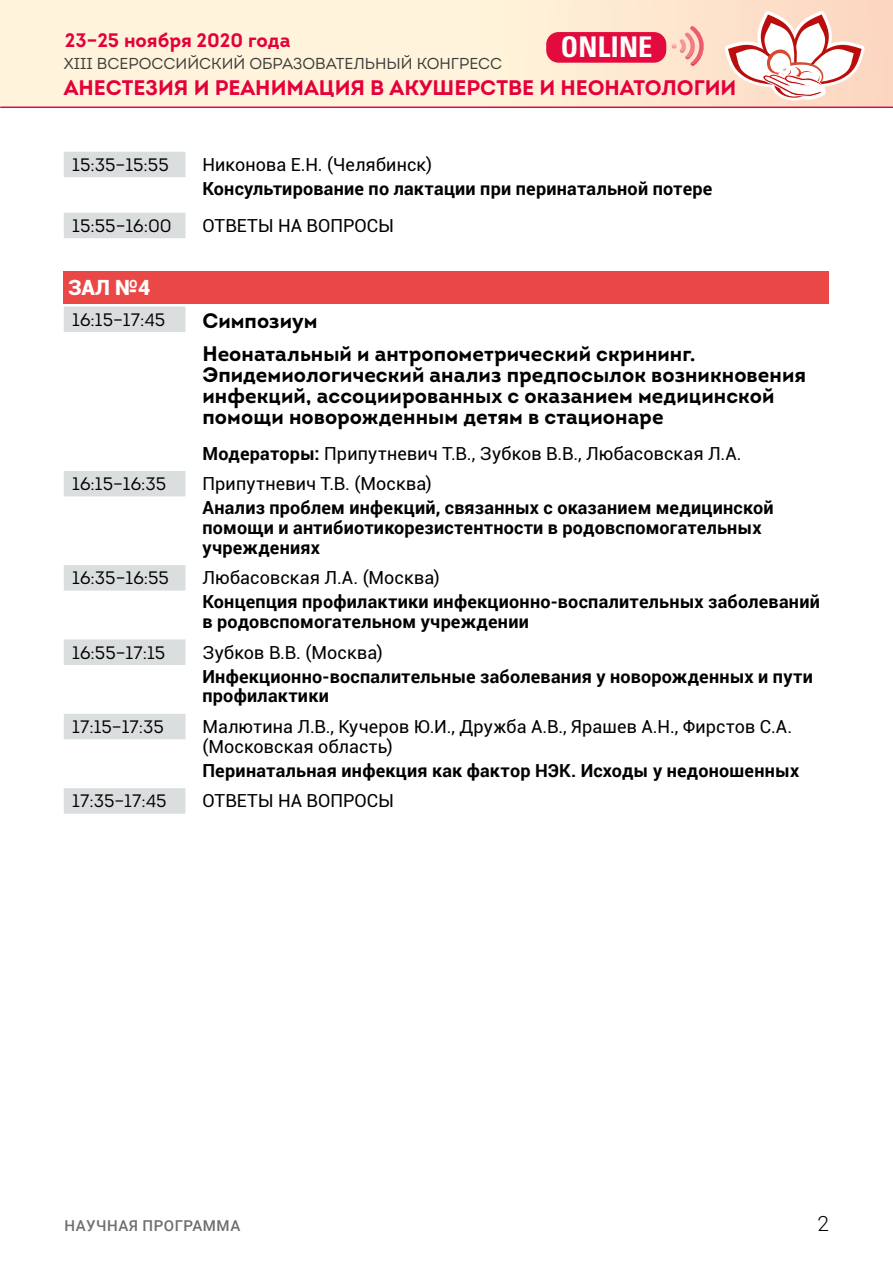
<style>
.page{position:relative;width:893px;height:1263px;background:#fff}
.page>*{position:absolute;margin:0;border:0;box-sizing:border-box;transform-origin:0 0}
.t1{font:700 28.5px "Partner Condensed";letter-spacing:.01em;color:#fff}
.t2{font:700 21.15px "Intro";color:#e4003a}
.t3{font:700 21px/21px "Intro";color:#000}
.t4{font:900 21px "Roboto";color:#fff}
.t5{font:300 21px "Roboto";color:#000}
.t6{font:700 19.5px "Intro";color:#e4003a}
.t7{font:700 18px/19.8px "Roboto";letter-spacing:.015em;color:#000}
.t8{font:18px/19.8px "Roboto";letter-spacing:.01em;color:#000}
.t9{font:18px "Intro";color:#000}
.t10{font:15.75px "Intro";color:#3c3c3b}
.t11{font:500 15px "Roboto";letter-spacing:.035em;color:#706f6f}
.s1{font-weight:700}
</style>
<div class="page">
<img style="left:0;top:0;width:893px;height:107px">
<hr style="left:0;top:107px;width:893px;height:1px;background:#dd0a32">
<svg style="left:725px;top:11px;width:140px;height:90px"></svg>
<svg style="left:728px;top:14px;width:134px;height:83px"></svg>
<svg style="left:672px;top:26px;width:32px;height:40px"></svg>
<div style="left:546px;top:32px;width:120px;height:31px;background:#e30b3d;border-radius:12px"></div>
<div style="left:64px;top:271px;width:765px;height:33px;background:#e94846"></div>
<div style="left:64px;top:152px;width:121px;height:25px;background:#dadedf"></div>
<div style="left:64px;top:213px;width:121px;height:25px;background:#dadedf"></div>
<div style="left:64px;top:306px;width:121px;height:26px;background:#dadedf"></div>
<div style="left:64px;top:471px;width:121px;height:25px;background:#dadedf"></div>
<div style="left:64px;top:565px;width:121px;height:26px;background:#dadedf"></div>
<div style="left:64px;top:639px;width:121px;height:26px;background:#dadedf"></div>
<div style="left:64px;top:714px;width:121px;height:25px;background:#dadedf"></div>
<div style="left:64px;top:788px;width:121px;height:26px;background:#dadedf"></div>
<p class="t6" style="left:65px;top:27px;width:227px">23–25 ноября 2020 года</p>
<p class="t10" style="left:64px;top:54px;width:440px">XIII ВСЕРОССИЙСКИЙ ОБРАЗОВАТЕЛЬНЫЙ КОНГРЕСС</p>
<h1 class="t1" style="left:561px;top:30px;width:93px">ONLINE</h1>
<p class="t2" style="left:64px;top:74px;width:674px">АНЕСТЕЗИЯ И РЕАНИМАЦИЯ В АКУШЕРСТВЕ И НЕОНАТОЛОГИИ</p>
<p class="t9" style="left:72px;top:154px;width:98px">15:35–15:55</p>
<p class="t8" style="left:202px;top:154px;width:231px">Никонова Е.Н. (Челябинск)</p>
<p class="t7" style="left:202px;top:178px;width:511px">Консультирование по лактации при перинатальной потере</p>
<p class="t9" style="left:72px;top:215px;width:101px">15:55–16:00</p>
<p class="t8" style="left:202px;top:215px;width:193px">ОТВЕТЫ НА ВОПРОСЫ</p>
<p class="t4" style="left:68px;top:273px;width:84px">ЗАЛ №4</p>
<p class="t9" style="left:72px;top:308px;width:95px">16:15–17:45</p>
<p class="t3" style="left:202px;top:304px;width:494px;line-height:32.7px">Симпозиум<br>Неонатальный и антропометрический скрининг.</p>
<p class="t3" style="left:202px;top:364px;width:605px">Эпидемиологический анализ предпосылок возникновения инфекций, ассоциированных с оказанием медицинской помощи новорожденным детям в стационаре</p>
<p class="t8" style="left:202px;top:443px;width:541px"><span class="s1">Модераторы:</span> Припутневич Т.В., Зубков В.В., Любасовская Л.А.</p>
<p class="t9" style="left:72px;top:473px;width:96px">16:15–16:35</p>
<p class="t8" style="left:202px;top:473px;width:231px">Припутневич Т.В. (Москва)</p>
<p class="t7" style="left:202px;top:497px;width:573px">Анализ проблем инфекций, связанных с оказанием медицинской помощи и антибиотикорезистентности в родовспомогательных учреждениях</p>
<p class="t9" style="left:72px;top:567px;width:98px">16:35–16:55</p>
<p class="t8" style="left:202px;top:567px;width:239px">Любасовская Л.А. (Москва)</p>
<p class="t7" style="left:202px;top:591px;width:619px">Концепция профилактики инфекционно-воспалительных заболеваний в родовспомогательном учреждении</p>
<p class="t9" style="left:72px;top:641px;width:94px">16:55–17:15</p>
<p class="t8" style="left:202px;top:642px;width:182px">Зубков В.В. (Москва)</p>
<p class="t7" style="left:202px;top:666px;width:612px">Инфекционно-воспалительные заболевания у новорожденных и пути профилактики</p>
<p class="t9" style="left:72px;top:716px;width:93px">17:15–17:35</p>
<p class="t8" style="left:202px;top:716px;width:591px">Малютина Л.В., Кучеров Ю.И., Дружба А.В., Ярашев А.Н., Фирстов С.А. (Московская область)</p>
<p class="t7" style="left:202px;top:760px;width:598px">Перинатальная инфекция как фактор НЭК. Исходы у недоношенных</p>
<p class="t9" style="left:72px;top:790px;width:96px">17:35–17:45</p>
<p class="t8" style="left:202px;top:790px;width:193px">ОТВЕТЫ НА ВОПРОСЫ</p>
<p class="t11" style="left:64px;top:1215px;width:177px">НАУЧНАЯ ПРОГРАММА</p>
<p class="t5" style="left:817px;top:1209px;width:13px">2</p>
</div>
